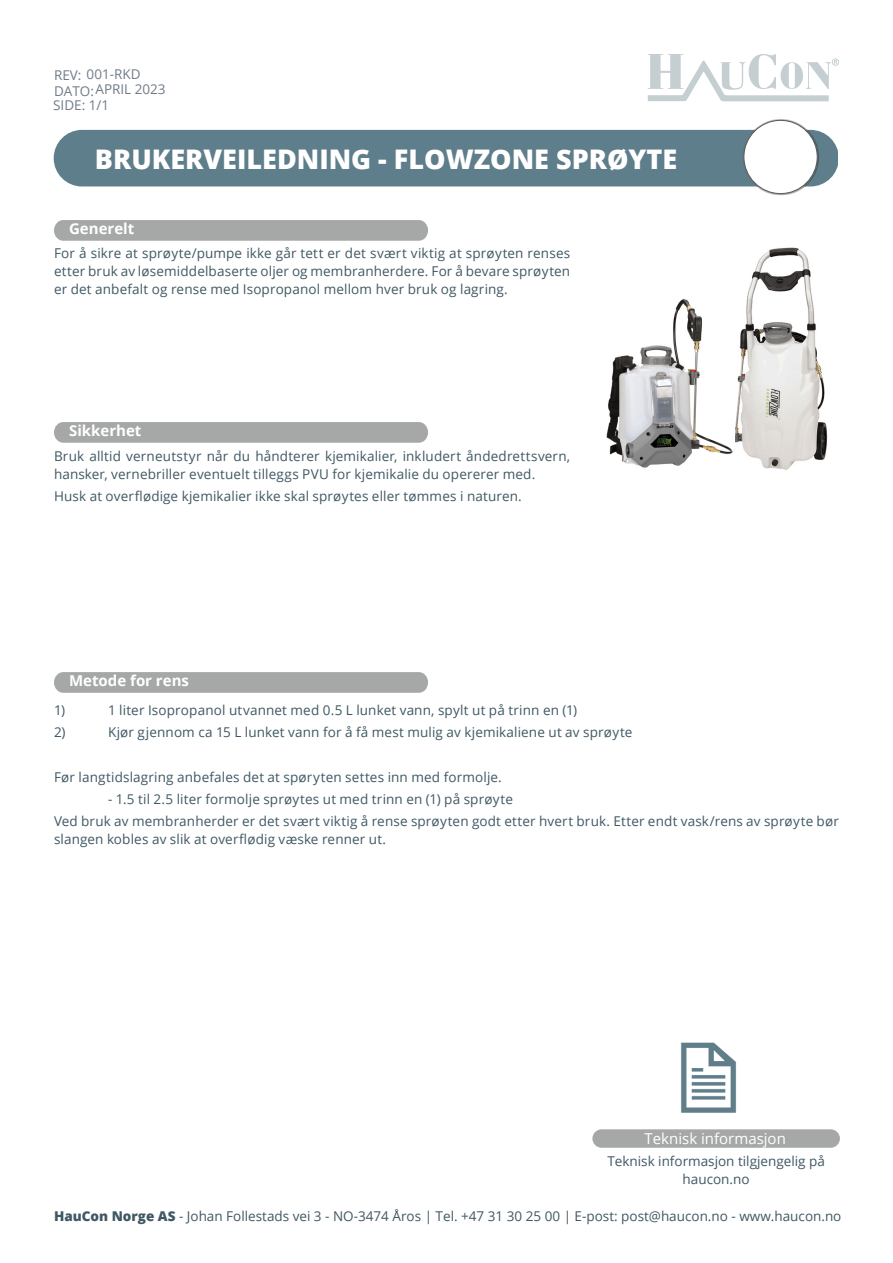
<style>
.page{position:relative;width:893px;height:1263px;background:#fff}
.page>*{position:absolute;margin:0;border:0;box-sizing:border-box;transform-origin:0 0}
.t1{font:800 27px "Open Sans";color:#fff}
.t2{font:700 15px "Open Sans";color:#fff}
.t3{font:15px "Open Sans";color:#fff}
.t4{font:13.5px/18px "Open Sans";letter-spacing:.01em;color:#3f5863}
.t5{font:13.5px/16.5px "Open Sans";color:#717c88}
.s1{font-weight:800}
</style>
<div class="page">
<svg style="left:648px;top:54px;width:191px;height:47px"></svg>
<img style="left:735px;top:247px;width:93px;height:223px">
<div style="left:54px;top:130px;width:784px;height:56px;background:#5f7e8b"></div>
<img style="left:779px;top:130px;width:41px;height:66px">
<img style="left:742px;top:119px;width:77px;height:76px">
<div style="left:744px;top:120px;width:73px;height:74px;background:#fff;border-radius:50%"></div>
<div style="left:744px;top:120px;width:73px;height:74px;border:1px solid #595959;border-radius:50%"></div>
<div style="left:54px;top:220px;width:374px;height:21px;background:#a6a8a8"></div>
<div style="left:54px;top:422px;width:374px;height:21px;background:#a6a8a8"></div>
<img style="left:606px;top:299px;width:127px;height:169px">
<div style="left:54px;top:672px;width:374px;height:21px;background:#a6a8a8"></div>
<img style="left:681px;top:1042px;width:56px;height:71px">
<div style="left:593px;top:1130px;width:246px;height:17px;background:#a6a8a8;border-radius:8px"></div>
<div style="left:592px;top:1129px;width:248px;height:19px;border:2px solid #a6a8a8;border-radius:8px"></div>
<p class="t5" style="left:54px;top:66px;width:88px">REV: 001-RKD<br>DATO:</p>
<p class="t5" style="left:53px;top:81px;width:114px;line-height:15.6px;text-indent:42px">APRIL 2023<br>SIDE: 1/1</p>
<h1 class="t1" style="left:95px;top:139px;width:584px">BRUKERVEILEDNING - FLOWZONE SPRØYTE</h1>
<p class="t2" style="left:69px;top:218px;width:67px">Generelt</p>
<p class="t4" style="left:54px;top:244px;width:518px;text-align:justify">For å sikre at sprøyte/pumpe ikke går tett er det svært viktig at sprøyten renses etter bruk av løsemiddelbaserte oljer og membranherdere. For å bevare sprøyten er det anbefalt og rense med Isopropanol mellom hver bruk og lagring.</p>
<p class="t2" style="left:69px;top:420px;width:74px">Sikkerhet</p>
<p class="t4" style="left:54px;top:447px;width:518px">Bruk alltid verneutstyr når du håndterer kjemikalier, inkludert åndedrettsvern, hansker, vernebriller eventuelt tilleggs PVU for kjemikalie du opererer med.</p>
<p class="t4" style="left:54px;top:487px;width:469px">Husk at overflødige kjemikalier ikke skal sprøytes eller tømmes i naturen.</p>
<p class="t2" style="left:69px;top:670px;width:121px">Metode for rens</p>
<p class="t4" style="left:54px;top:700px;width:13px">1)</p>
<p class="t4" style="left:108px;top:700px;width:471px">1 liter Isopropanol utvannet med 0.5 L lunket vann, spylt ut på trinn en (1)</p>
<p class="t4" style="left:54px;top:723px;width:13px">2)</p>
<p class="t4" style="left:108px;top:723px;width:526px">Kjør gjennom ca 15 L lunket vann for å få mest mulig av kjemikaliene ut av sprøyte</p>
<p class="t4" style="left:54px;top:767px;width:449px">Før langtidslagring anbefales det at spøryten settes inn med formolje.</p>
<p class="t4" style="left:54px;top:787px;width:786px;line-height:22.2px;text-indent:54px">- 1.5 til 2.5 liter formolje sprøytes ut med trinn en (1) på sprøyte<br>Ved bruk av membranherder er det svært viktig å rense sprøyten godt etter hvert bruk. Etter endt vask/rens av sprøyte bør</p>
<p class="t4" style="left:54px;top:830px;width:334px">slangen kobles av slik at overflødig væske renner ut.</p>
<p class="t3" style="left:645px;top:1128px;width:143px">Teknisk informasjon</p>
<p class="t4" style="left:607px;top:1152px;width:219px;text-align:center">Teknisk informasjon tilgjengelig på haucon.no</p>
<p class="t4" style="left:54px;top:1207px;width:789px"><span class="s1">HauCon Norge AS</span> - Johan Follestads vei 3 - NO-3474 Åros | Tel. +47 31 30 25 00 | E-post: post@haucon.no - www.haucon.no</p>
</div>
